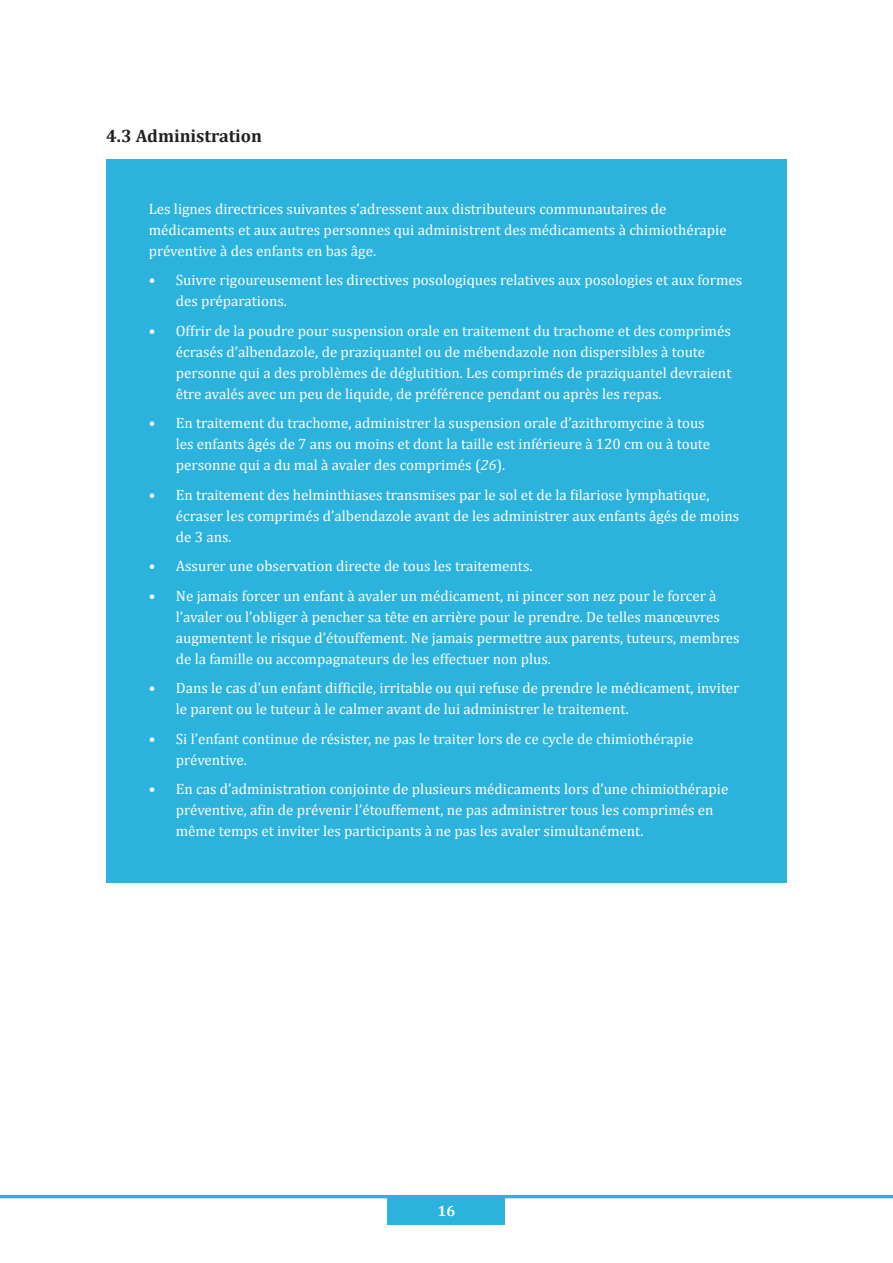
<style>
.page{position:relative;width:893px;height:1263px;background:#fff}
.page>*{position:absolute;margin:0;border:0;box-sizing:border-box;transform-origin:0 0}
.t1{font:700 18px "Cambria";color:#231f20}
.t2{font:15px/21px "Cambria";color:#fff}
.t3{font:700 15px "Cambria";color:#fff}
.s1{font-style:italic}
</style>
<div class="page">
<hr style="left:0;top:1195px;width:893px;height:3px;background:#2bb3de">
<div style="left:388px;top:1195px;width:117px;height:30px;background:#2bb3de"></div>
<div style="left:106px;top:159px;width:681px;height:142px;background:#2bb3de"></div>
<div style="left:106px;top:281px;width:681px;height:163px;background:#2bb3de"></div>
<div style="left:106px;top:374px;width:681px;height:142px;background:#2bb3de"></div>
<div style="left:106px;top:445px;width:681px;height:142px;background:#2bb3de"></div>
<div style="left:106px;top:546px;width:681px;height:163px;background:#2bb3de"></div>
<div style="left:106px;top:689px;width:681px;height:121px;background:#2bb3de"></div>
<div style="left:106px;top:740px;width:681px;height:142px;background:#2bb3de"></div>
<p class="t1" style="left:106px;top:123px;width:157px">4.3 Administration</p>
<p class="t2" style="left:149px;top:198px;width:579px">Les lignes directrices suivantes s’adressent aux distributeurs communautaires de médicaments et aux autres personnes qui administrent des médicaments à chimiothérapie préventive à des enfants en bas âge.</p>
<p class="t2" style="left:176px;top:270px;width:568px;text-indent:-27px">• Suivre rigoureusement les directives posologiques relatives aux posologies et aux formes des préparations.</p>
<p class="t2" style="left:176px;top:320px;width:557px;text-indent:-27px">• Offrir de la poudre pour suspension orale en traitement du trachome et des comprimés écrasés d’albendazole, de praziquantel ou de mébendazole non dispersibles à toute personne qui a des problèmes de déglutition. Les comprimés de praziquantel devraient être avalés avec un peu de liquide, de préférence pendant ou après les repas.</p>
<p class="t2" style="left:176px;top:413px;width:536px;text-indent:-27px">• En traitement du trachome, administrer la suspension orale d’azithromycine à tous les enfants âgés de 7 ans ou moins et dont la taille est inférieure à 120 cm ou à toute personne qui a du mal à avaler des comprimés (<span class="s1">26</span>).</p>
<p class="t2" style="left:176px;top:484px;width:565px;text-indent:-27px">• En traitement des helminthiases transmises par le sol et de la filariose lymphatique, écraser les comprimés d’albendazole avant de les administrer aux enfants âgés de moins de 3 ans.</p>
<p class="t2" style="left:149px;top:556px;width:385px">• Assurer une observation directe de tous les traitements.</p>
<p class="t2" style="left:176px;top:585px;width:565px;text-indent:-27px">• Ne jamais forcer un enfant à avaler un médicament, ni pincer son nez pour le forcer à l’avaler ou l’obliger à pencher sa tête en arrière pour le prendre. De telles manœuvres augmentent le risque d’étouffement. Ne jamais permettre aux parents, tuteurs, membres de la famille ou accompagnateurs de les effectuer non plus.</p>
<p class="t2" style="left:176px;top:678px;width:565px;text-indent:-27px">• Dans le cas d’un enfant difficile, irritable ou qui refuse de prendre le médicament, inviter le parent ou le tuteur à le calmer avant de lui administrer le traitement.</p>
<p class="t2" style="left:176px;top:728px;width:519px;text-indent:-27px">• Si l’enfant continue de résister, ne pas le traiter lors de ce cycle de chimiothérapie préventive.</p>
<p class="t2" style="left:176px;top:779px;width:554px;text-indent:-27px">• En cas d’administration conjointe de plusieurs médicaments lors d’une chimiothérapie préventive, afin de prévenir l’étouffement, ne pas administrer tous les comprimés en même temps et inviter les participants à ne pas les avaler simultanément.</p>
<p class="t3" style="left:438px;top:1200px;width:19px">16</p>
</div>
